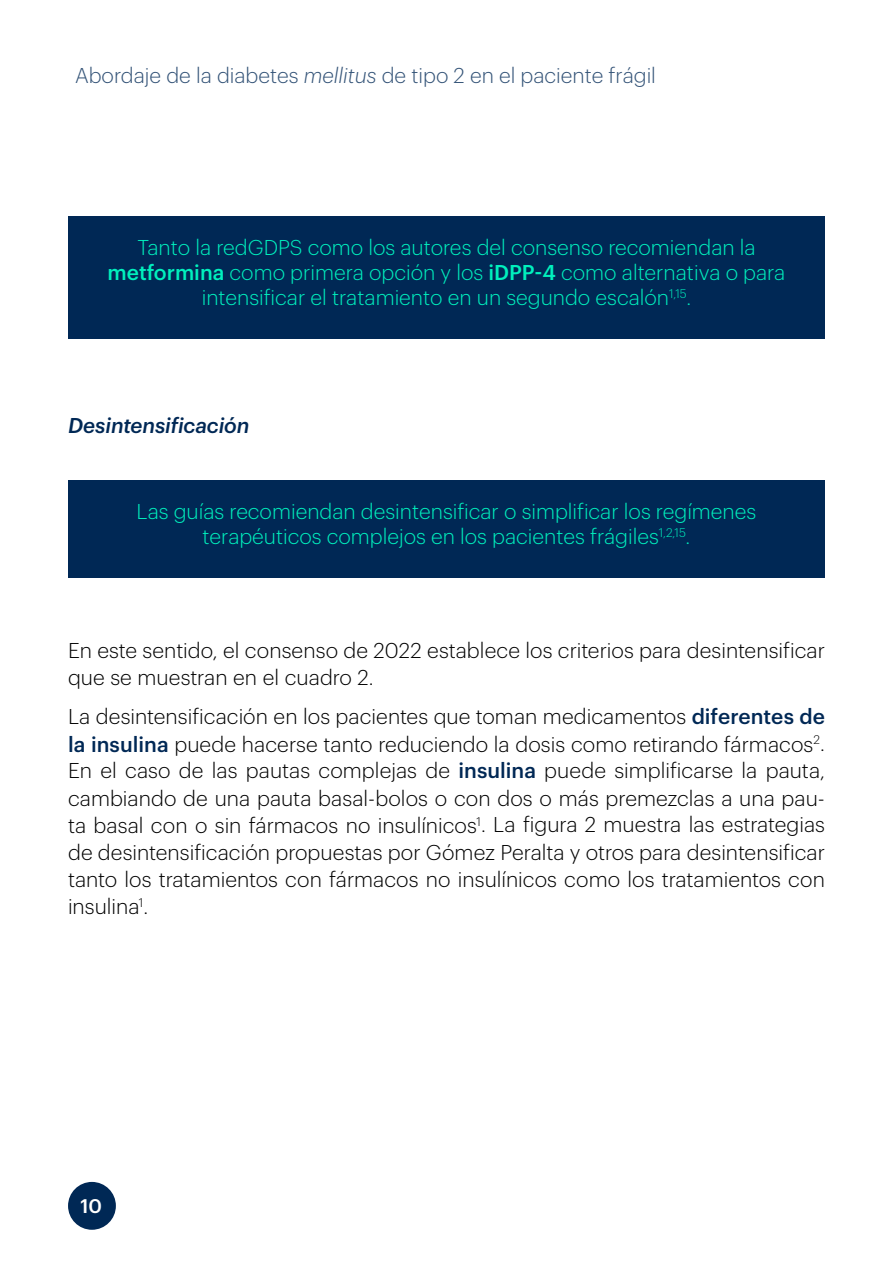
<style>
.page{position:relative;width:893px;height:1263px;background:#fff}
.page>*{position:absolute;margin:0;border:0;box-sizing:border-box;transform-origin:0 0}
.t1{font:300 21px/27px "Graphik";letter-spacing:.005em;color:#000}
.t2{font:300 21px/25.2px "Graphik";color:#00f0bd;text-align:center}
.t3{font:300 21px "Graphik";color:#335377}
.t4{font:italic 500 21px "Graphik";letter-spacing:-.005em;color:#002855}
.t5{font:500 19.35px "Graphik";color:#fff}
.s1{font-style:italic}
.s2{font-weight:500}
.s3{font-weight:500;color:#002855}
</style>
<div class="page">
<div style="left:68px;top:1182px;width:48px;height:48px;background:#002855;border-radius:50%"></div>
<div style="left:68px;top:216px;width:757px;height:123px;background:#002855"></div>
<div style="left:68px;top:480px;width:757px;height:98px;background:#002855"></div>
<p class="t3" style="left:75px;top:60px;width:582px">Abordaje de la diabetes <span class="s1">mellitus</span> de tipo 2 en el paciente frágil</p>
<p class="t2" style="left:108px;top:233px;width:679px">Tanto la redGDPS como los autores del consenso recomiendan la <span class="s2">metformina</span> como primera opción y los <span class="s2">iDPP-4</span> como alternativa o para intensificar el tratamiento en un segundo escalón<sup>1,15</sup>.</p>
<p class="t4" style="left:68px;top:410px;width:183px">Desintensificación</p>
<p class="t2" style="left:137px;top:497px;width:621px">Las guías recomiendan desintensificar o simplificar los regímenes terapéuticos complejos en los pacientes frágiles<sup>1,2,15</sup>.</p>
<p class="t1" style="left:68px;top:635px;width:758px">En este sentido, el consenso de 2022 establece los criterios para desintensificar que se muestran en el cuadro 2.</p>
<p class="t1" style="left:68px;top:702px;width:758px;text-align:justify">La desintensificación en los pacientes que toman medicamentos <span class="s3">diferentes de la insulina</span> puede hacerse tanto reduciendo la dosis como retirando fármacos<sup>2</sup>.<br>En el caso de las pautas complejas de <span class="s3">insulina</span> puede simplificarse la pauta, cambiando de una pauta basal-bolos o con dos o más premezclas a una pau&shy;ta basal con o sin fármacos no insulínicos<sup>1</sup>. La figura 2 muestra las estrategias de desintensificación propuestas por Gómez Peralta y otros para desintensificar tanto los tratamientos con fármacos no insulínicos como los tratamientos con insulina<sup>1</sup>.</p>
<p class="t5" style="left:80px;top:1191px;width:23px">10</p>
</div>
